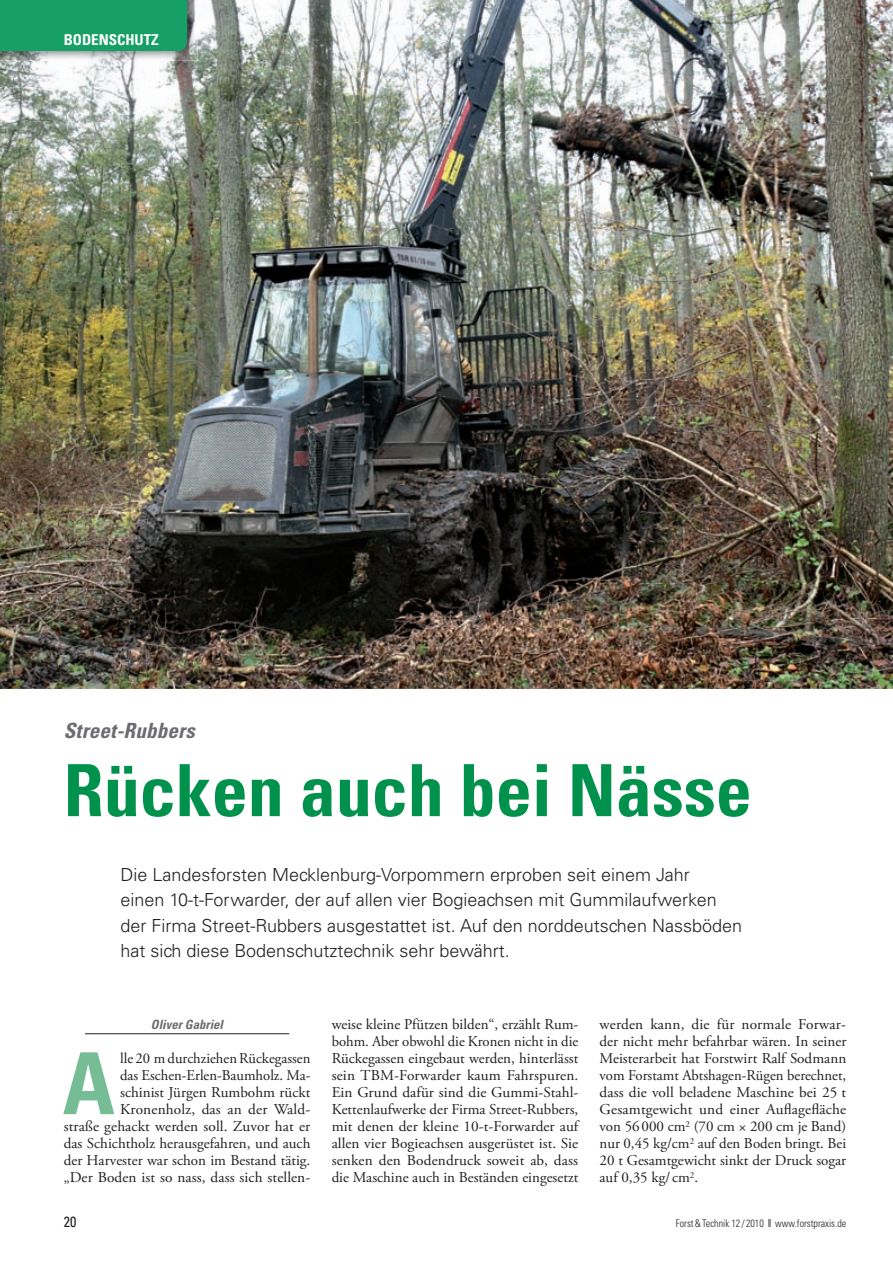
<style>
.page{position:relative;width:893px;height:1263px;background:#fff}
.page>*{position:absolute;margin:0;border:0;box-sizing:border-box;transform-origin:0 0}
.t1{font:700 condensed 85.65px "Univers LT Std";color:#76bd96}
.t2{font:700 condensed 72px "Univers LT Std";color:#00924d}
.t3{font:italic 700 condensed 21px "Univers LT Std";letter-spacing:.01em;color:#6c6d70}
.t4{font:300 18px/25.5px "Univers LT Std";color:#231f20}
.t5{font:15px/17px "Adobe Garamond Pro";color:#231f20;text-align:justify}
.t6{font:700 condensed 15px "Univers LT Std";color:#fff}
.t7{font:condensed 14.85px "Univers LT Std";color:#231f20;scale:.95 1}
.t8{font:italic 700 condensed 12.75px "Univers LT Std";color:#6c6d70}
.t9{font:300 condensed 10.5px "Univers LT Std";color:#231f20;scale:.95 1}
</style>
<div class="page">
<svg style="left:768px;top:1219px;width:3px;height:8px"></svg>
<hr style="left:85px;top:1033px;width:204px;height:1px;background:#231f20">
<img style="left:0;top:0;width:893px;height:689px">
<img style="left:0;top:0;width:197px;height:61px">
<div style="left:0;top:0;width:187px;height:51px;background:#16a065"></div>
<p class="t6" style="left:64px;top:30px;width:97px">BODENSCHUTZ</p>
<h3 class="t3" style="left:64px;top:718px;width:133px">Street-Rubbers</h3>
<h2 class="t2" style="left:64px;top:746px;width:689px">Rücken auch bei Nässe</h2>
<p class="t4" style="left:120px;top:861px;width:623px">Die Landesforsten Mecklenburg-Vorpommern erproben seit einem Jahr<br>einen 10-t-Forwarder, der auf allen vier Bogieachsen mit Gummilaufwerken der Firma Street-Rubbers ausgestattet ist. Auf den norddeutschen Nassböden hat sich diese Bodenschutztechnik sehr bewährt.</p>
<p class="t8" style="left:151px;top:1017px;width:74px">Oliver Gabriel</p>
<h1 class="t1" style="left:63px;top:1031px;width:54px">A</h1>
<p class="t5" style="left:64px;top:1050px;width:248px;text-align:right">lle 20 m durchziehen Rückegassen<br>das Eschen-Erlen-Baumholz. Ma-<br>schinist Jürgen Rumbohm rückt Kronenholz, das an der Wald-<br>straße gehackt werden soll. Zuvor hat er das Schichtholz herausgefahren, und auch der Harvester war schon im Bestand tätig. „Der Boden ist so nass, dass sich stellen-</p>
<p class="t5" style="left:332px;top:1016px;width:248px">weise kleine Pfützen bilden“, erzählt Rum&shy;bohm. Aber obwohl die Kronen nicht in die Rücke gassen eingebaut werden, hinterlässt sein TBM-Forwarder kaum Fahrspuren.<br>Ein Grund dafür sind die Gummi-Stahl-Kettenlaufwerke der Firma Street-Rubbers, mit denen der kleine 10-t-Forwarder auf allen vier Bogieachsen ausgerüstet ist. Sie senken den Bodendruck soweit ab, dass die Maschine auch in Beständen eingesetzt</p>
<p class="t5" style="left:599px;top:1016px;width:248px">werden kann, die für normale Forwar&shy;der nicht mehr befahrbar wären. In seiner Meisterarbeit hat Forstwirt Ralf Sodmann vom Forstamt Abtshagen-Rügen berechnet, dass die voll beladene Maschine bei 25 t Gesamtgewicht und einer Auflagefläche von 56 000 cm<sup>2</sup> (70 cm × 200 cm je Band) nur 0,45 kg/cm<sup>2</sup> auf den Boden bringt. Bei 20 t Gesamtgewicht sinkt der Druck sogar auf 0,35 kg/ cm<sup>2</sup>.</p>
<p class="t7" style="left:64px;top:1212px;width:15px">20</p>
<p class="t9" style="left:676px;top:1217px;width:181px">Forst &amp; Technik 12 / 2010 www.forstpraxis.de</p>
</div>
